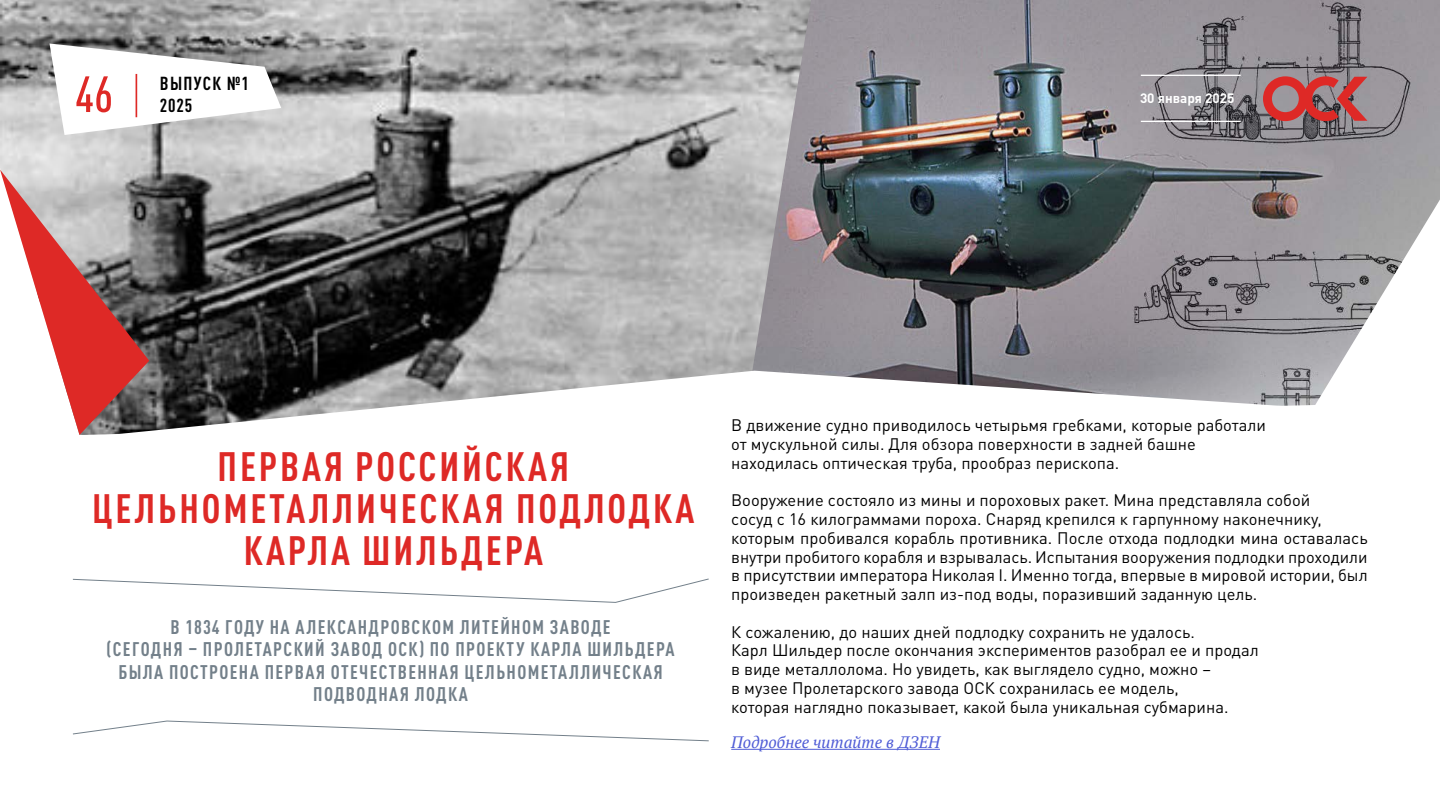
<style>
.page{position:relative;width:1440px;height:810px;background:#fff}
.page>*{position:absolute;margin:0;border:0;box-sizing:border-box;transform-origin:0 0}
.t1{font:500 condensed 50.1px "DIN Pro";color:#de2926}
.t2{font:700 condensed 40.5px/42px "DIN Pro";letter-spacing:.07em;color:#de2926;text-align:center}
.t3{font:700 condensed 19.5px/22.5px "DIN Pro";letter-spacing:.07em;color:#73808a;text-align:center}
.t4{font:700 condensed 18.6px "DIN Pro";letter-spacing:.065em;color:#000}
.t5{font:16.5px/18.8px "DIN Pro";color:#000}
.t6{font:italic 16.5px "PT Serif";color:#4f5cd6}
.t7{font:700 13.5px "DIN Pro";color:#fff}
</style>
<div class="page">
<img style="left:0;top:0;width:745px;height:371px">
<img style="left:745px;top:0;width:695px;height:405px">
<svg style="left:50px;top:44px;width:231px;height:91px"></svg>
<svg style="left:1263px;top:76px;width:104px;height:45px;background:#b15b5d"></svg>
<hr style="left:136px;top:74px;width:1px;height:43px;background:#de2926">
<svg style="left:0;top:169px;width:149px;height:254px"></svg>
<svg style="left:76px;top:371px;width:1239px;height:64px"></svg>
<hr style="left:1141px;top:121px;width:100px;height:1px;background:#fff">
<hr style="left:1141px;top:75px;width:100px;height:1px;background:#fff">
<svg style="left:72px;top:578px;width:637px;height:25px"></svg>
<svg style="left:73px;top:720px;width:636px;height:22px"></svg>
<hr style="left:731px;top:749px;width:209px;height:1px;background:#4f5cd6">
<h1 class="t1" style="left:75px;top:57px;width:40px">46</h1>
<p class="t4" style="left:160px;top:69px;width:91px">ВЫПУСК №1</p>
<p class="t4" style="left:160px;top:91px;width:34px">2025</p>
<p class="t7" style="left:1140px;top:88px;width:96px">30 января 2025</p>
<h2 class="t2" style="left:92px;top:442px;width:604px">ПЕРВАЯ РОССИЙСКАЯ<br>ЦЕЛЬНОМЕТАЛЛИЧЕСКАЯ ПОДЛОДКА<br>КАРЛА ШИЛЬДЕРА</h2>
<p class="t3" style="left:107px;top:614px;width:569px">В 1834 ГОДУ НА АЛЕКСАНДРОВСКОМ ЛИТЕЙНОМ ЗАВОДЕ<br>(СЕГОДНЯ – ПРОЛЕТАРСКИЙ ЗАВОД ОСК) ПО ПРОЕКТУ КАРЛА ШИЛЬДЕРА БЫЛА ПОСТРОЕНА ПЕРВАЯ ОТЕЧЕСТВЕННАЯ ЦЕЛЬНОМЕТАЛЛИЧЕСКАЯ ПОДВОДНАЯ ЛОДКА</p>
<p class="t5" style="left:731px;top:415px;width:536px">В движение судно приводилось четырьмя гребками, которые работали от мускульной силы. Для обзора поверхности в задней башне находилась оптическая труба, прообраз перископа.</p>
<p class="t5" style="left:731px;top:490px;width:638px">Вооружение состояло из мины и пороховых ракет. Мина представляла собой<br>сосуд с 16 килограммами пороха. Снаряд крепился к гарпунному наконечнику, которым пробивался корабль противника. После отхода подлодки мина оставалась внутри пробитого корабля и взрывалась. Испытания вооружения подлодки проходили в присутствии императора Николая I. Именно тогда, впервые в мировой истории, был произведен ракетный залп из-под воды, поразивший заданную цель.</p>
<p class="t5" style="left:731px;top:622px;width:529px">К сожалению, до наших дней подлодку сохранить не удалось.<br>Карл Шильдер после окончания экспериментов разобрал ее и продал в виде металлолома. Но увидеть, как выглядело судно, можно –<br>в музее Пролетарского завода ОСК сохранилась ее модель,<br>которая наглядно показывает, какой была уникальная субмарина.</p>
<p class="t6" style="left:731px;top:732px;width:210px">Подробнее читайте в ДЗЕН</p>
</div>
